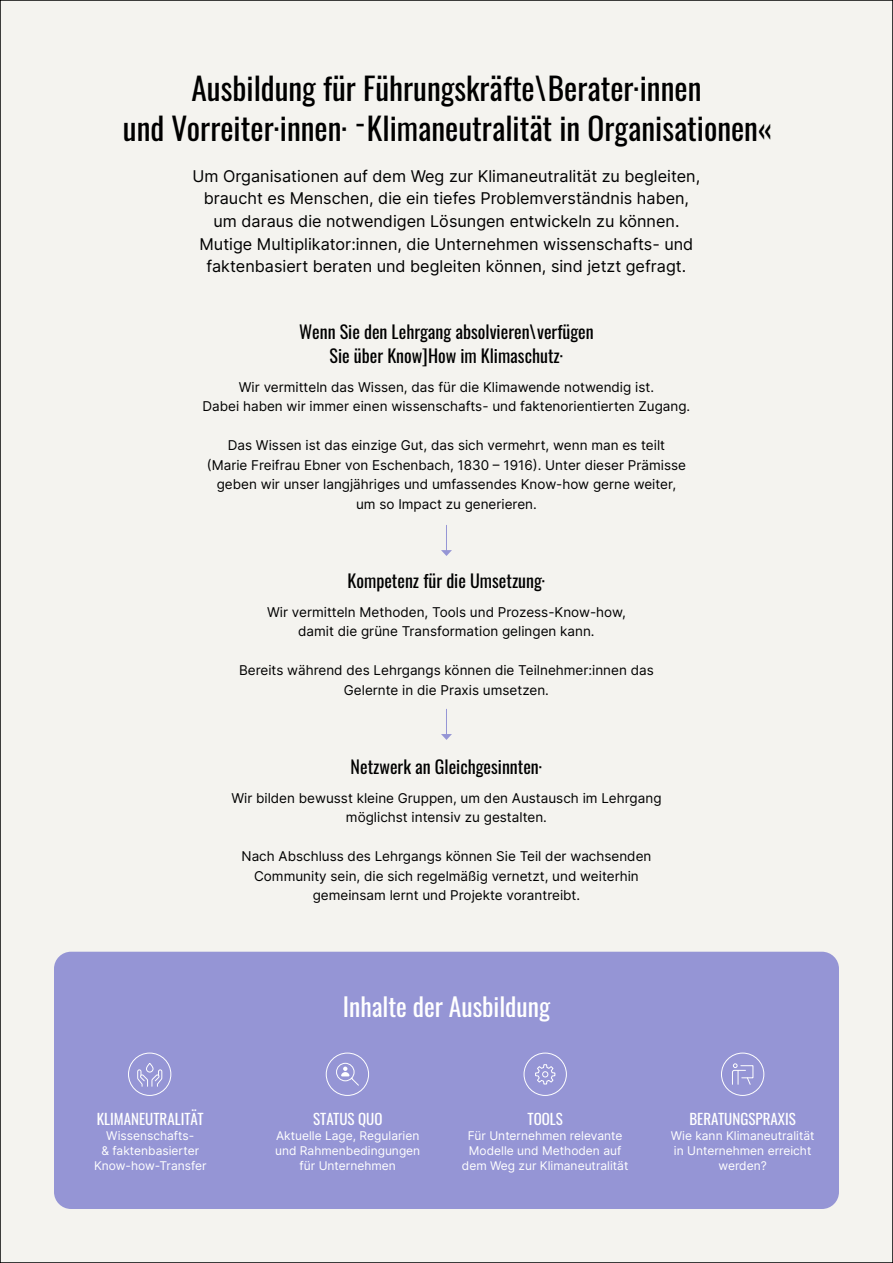
<style>
.page{position:relative;width:893px;height:1263px;background:#f4f3ef}
.page>*{position:absolute;margin:0;border:0;box-sizing:border-box;transform-origin:0 0}
.t1{font:31.35px/39.6px "Oswald";color:#000;text-align:center}
.t2{font:25.5px "Oswald";color:#fff}
.t3{font:18px/24px "Oswald";color:#000;text-align:center}
.t4{font:16.2px/22.6px "Inter";color:#000;text-align:center}
.t5{font:15px "Oswald";color:#fff}
.t6{font:13.5px/19.5px "Inter";color:#000;text-align:center}
.t7{font:12px/15px "Inter";color:#fff;text-align:center}
</style>
<div class="page">
<div style="left:54px;top:952px;width:785px;height:257px;background:#9595d5;border-radius:17px"></div>
<div style="left:128px;top:1053px;width:43px;height:42px;border:1px solid #fff;border-radius:50%"></div>
<svg style="left:137px;top:1069px;width:25px;height:18px"></svg>
<div style="left:146px;top:1063px;width:7px;height:9px;border:1px solid #fff;border-radius:3px"></div>
<div style="left:524px;top:1053px;width:43px;height:42px;border:1px solid #fff;border-radius:50%"></div>
<svg style="left:535px;top:1064px;width:20px;height:20px"></svg>
<div style="left:326px;top:1053px;width:43px;height:42px;border:1px solid #fff;border-radius:50%"></div>
<div style="left:336px;top:1063px;width:18px;height:18px;border:1px solid #fff;border-radius:50%"></div>
<svg style="left:341px;top:1066px;width:18px;height:20px"></svg>
<div style="left:721px;top:1053px;width:43px;height:42px;border:1px solid #fff;border-radius:50%"></div>
<svg style="left:732px;top:1063px;width:21px;height:22px"></svg>
<svg style="left:441px;top:525px;width:11px;height:31px"></svg>
<svg style="left:441px;top:709px;width:11px;height:31px"></svg>
<h1 class="t1" style="left:123px;top:65px;width:651px">Ausbildung für Führungskräfte,Berater:innen<br>und Vorreiter:innen: „Klimaneutralität in Organisationen“</h1>
<p class="t4" style="left:193px;top:164px;width:509px">Um Organisationen auf dem Weg zur Klimaneutralität zu begleiten, braucht es Menschen, die ein tiefes Problemverständnis haben, um daraus die notwendigen Lösungen entwickeln zu können.<br>Mutige Multiplikator:innen, die Unternehmen wissenschafts- und faktenbasiert beraten und begleiten können, sind jetzt gefragt.</p>
<h3 class="t3" style="left:299px;top:318px;width:296px">Wenn Sie den Lehrgang absolvieren,verfügen<br>Sie über Know-How im Klimaschutz:</h3>
<p class="t6" style="left:203px;top:377px;width:489px">Wir vermitteln das Wissen, das für die Klimawende notwendig ist.<br>Dabei haben wir immer einen wissenschafts- und faktenorientierten Zugang.</p>
<p class="t6" style="left:207px;top:435px;width:481px">Das Wissen ist das einzige Gut, das sich vermehrt, wenn man es teilt (Marie Freifrau Ebner von Eschenbach, 1830 – 1916). Unter dieser Prämisse geben wir unser langjähriges und umfassendes Know-how gerne weiter, um so Impact zu generieren.</p>
<h3 class="t3" style="left:348px;top:567px;width:199px">Kompetenz für die Umsetzung:</h3>
<p class="t6" style="left:267px;top:602px;width:360px">Wir vermitteln Methoden, Tools und Prozess-Know-how, damit die grüne Transformation gelingen kann.</p>
<p class="t6" style="left:239px;top:660px;width:416px">Bereits während des Lehrgangs können die Teilnehmer:innen das<br>Gelernte in die Praxis umsetzen.</p>
<h3 class="t3" style="left:351px;top:753px;width:193px">Netzwerk an Gleichgesinnten:</h3>
<p class="t6" style="left:231px;top:788px;width:432px">Wir bilden bewusst kleine Gruppen, um den Austausch im Lehrgang möglichst intensiv zu gestalten.</p>
<p class="t6" style="left:241px;top:846px;width:411px">Nach Abschluss des Lehrgangs können Sie Teil der wachsenden<br>Community sein, die sich regelmäßig vernetzt, und weiterhin gemeinsam lernt und Projekte vorantreibt.</p>
<p class="t5" style="left:97px;top:1106px;width:108px">KLIMANEUTRALITÄT</p>
<p class="t7" style="left:94px;top:1128px;width:114px">Wissenschafts-<br>&amp; faktenbasierter<br>Know-how-Transfer</p>
<h2 class="t2" style="left:343px;top:983px;width:209px">Inhalte der Ausbildung</h2>
<p class="t5" style="left:313px;top:1106px;width:71px">STATUS QUO</p>
<p class="t7" style="left:275px;top:1128px;width:147px">Aktuelle Lage, Regularien und Rahmenbedingungen für Unternehmen</p>
<p class="t5" style="left:527px;top:1106px;width:37px">TOOLS</p>
<p class="t7" style="left:462px;top:1128px;width:168px">Für Unternehmen relevante<br>Modelle und Methoden auf dem Weg zur Klimaneutralität</p>
<p class="t5" style="left:689px;top:1106px;width:108px">BERATUNGSPRAXIS</p>
<p class="t7" style="left:671px;top:1128px;width:145px">Wie kann Klimaneutralität in Unternehmen erreicht werden?</p>
</div>
